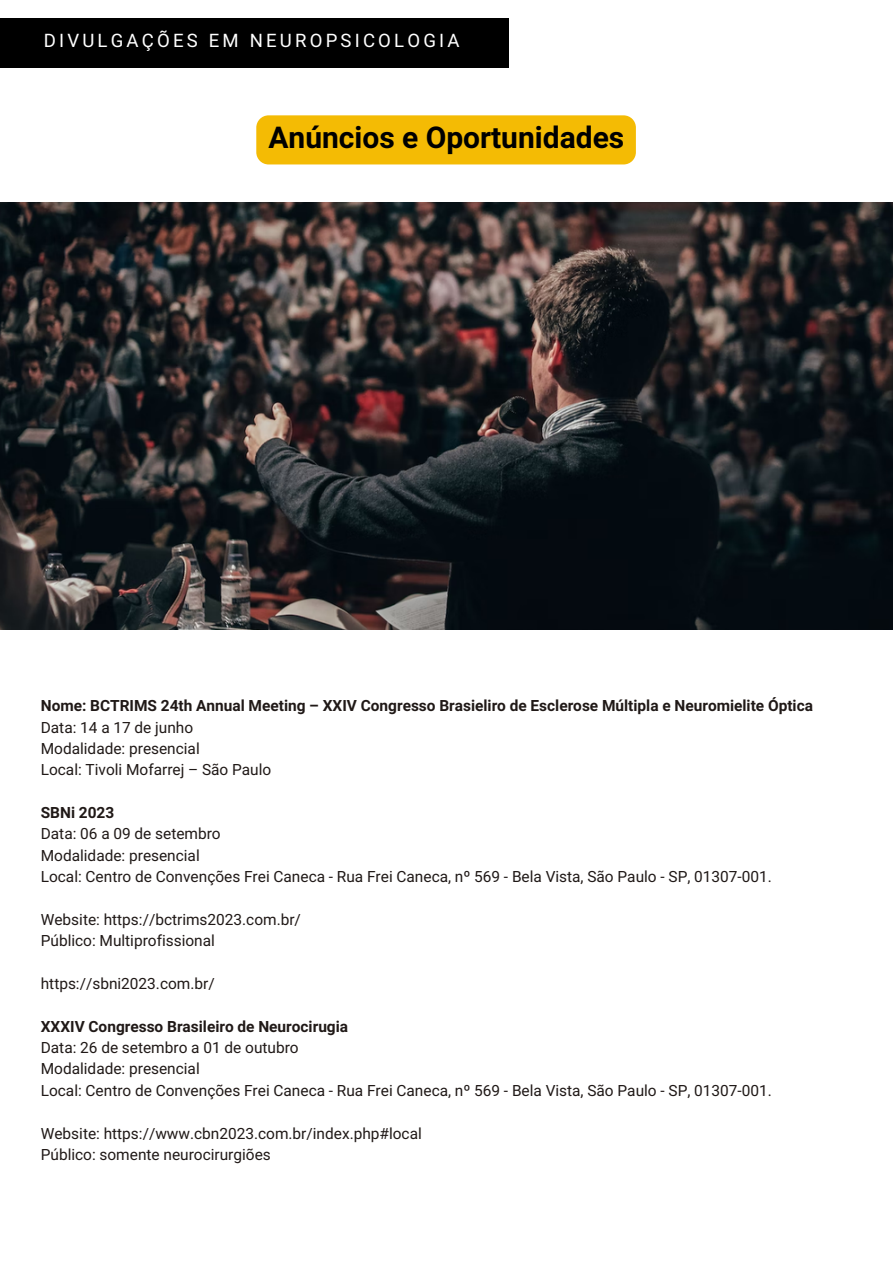
<style>
.page{position:relative;width:893px;height:1264px;background:#fff}
.page>*{position:absolute;margin:0;border:0;box-sizing:border-box;transform-origin:0 0}
.t1{font:700 30px "Araboto";color:#000}
.t2{font:18.6px "Araboto";letter-spacing:.17em;color:#fff}
.t3{font:15.45px/21.3px "Araboto";color:#201917}
.t4{font:700 15.45px "Araboto";color:#201917}
</style>
<div class="page">
<img style="left:0;top:202px;width:892px;height:428px">
<div style="left:0;top:18px;width:508px;height:50px;background:#000"></div>
<div style="left:256px;top:115px;width:380px;height:49px;background:#f4bb04"></div>
<p class="t2" style="left:44px;top:29px;width:417px">DIVULGAÇÕES EM NEUROPSICOLOGIA</p>
<h1 class="t1" style="left:268px;top:120px;width:357px">Anúncios e Oportunidades</h1>
<p class="t4" style="left:41px;top:696px;width:773px">Nome: BCTRIMS 24th Annual Meeting – XXIV Congresso Brasieliro de Esclerose Múltipla e Neuromielite Óptica</p>
<p class="t3" style="left:41px;top:717px;width:232px">Data: 14 a 17 de junho<br>Modalidade: presencial<br>Local: Tivoli Mofarrej – São Paulo</p>
<p class="t4" style="left:41px;top:803px;width:75px">SBNi 2023</p>
<p class="t3" style="left:41px;top:823px;width:732px">Data: 06 a 09 de setembro<br>Modalidade: presencial<br>Local: Centro de Convenções Frei Caneca - Rua Frei Caneca, nº 569 - Bela Vista, São Paulo - SP, 01307-001.</p>
<p class="t3" style="left:41px;top:909px;width:262px">Website: https://bctrims2023.com.br/<br>Público: Multiprofissional</p>
<p class="t3" style="left:41px;top:973px;width:175px">https://sbni2023.com.br/</p>
<p class="t4" style="left:41px;top:1017px;width:309px">XXXIV Congresso Brasileiro de Neurocirugia</p>
<p class="t3" style="left:41px;top:1037px;width:732px">Data: 26 de setembro a 01 de outubro<br>Modalidade: presencial<br>Local: Centro de Convenções Frei Caneca - Rua Frei Caneca, nº 569 - Bela Vista, São Paulo - SP, 01307-001.</p>
<p class="t3" style="left:41px;top:1122px;width:382px">Website: https://www.cbn2023.com.br/index.php#local<br>Público: somente neurocirurgiões</p>
</div>
